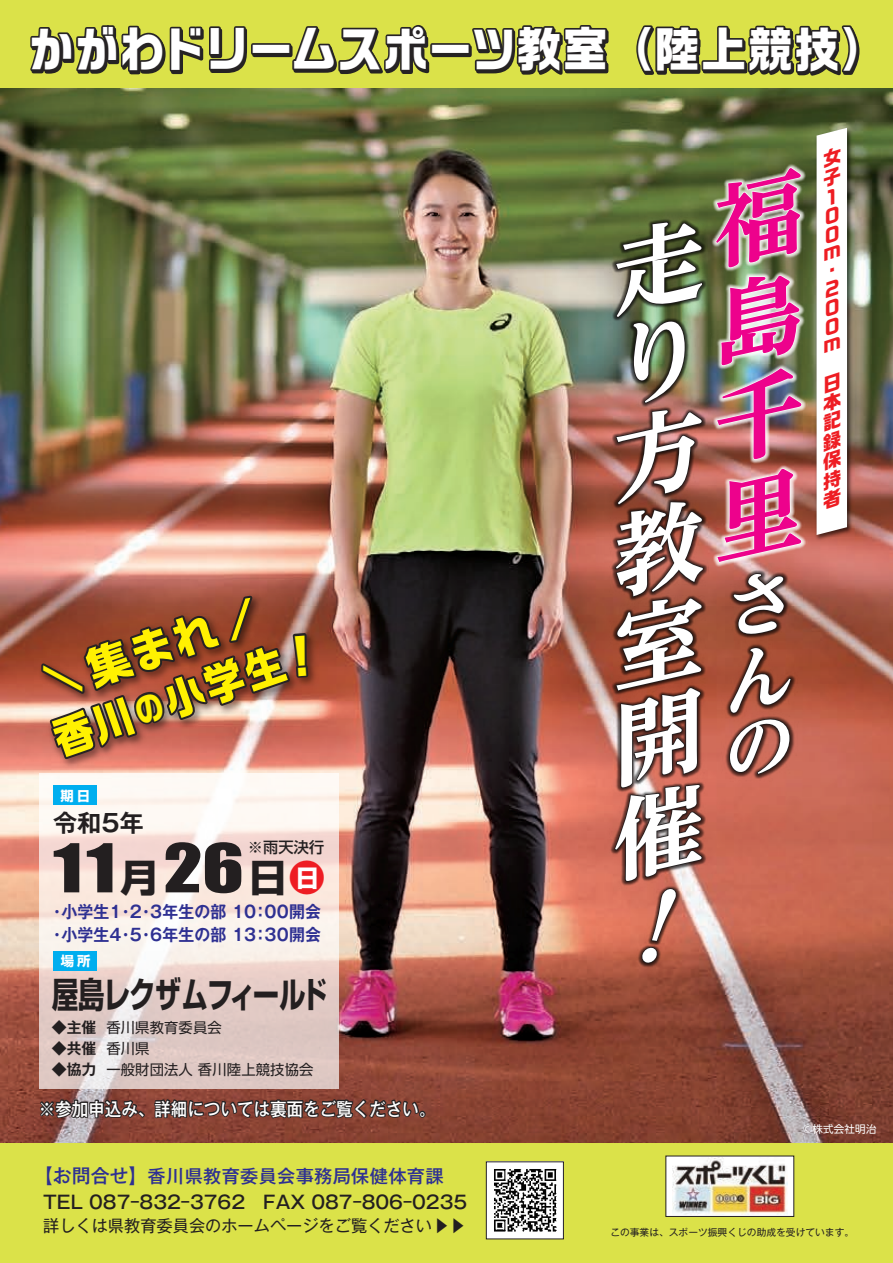
<style>
.page{position:relative;width:893px;height:1263px;background:#fff}
.page>*{position:absolute;margin:0;border:0;box-sizing:border-box;transform-origin:0 0}
.t1{font:62.25px "Impact";color:#231f20;scale:1.24 1}
.t2{font:700 47.7px "Ro G San Srf Std N";letter-spacing:.025em;color:#fff;scale:.93 1}
.t3{font:700 43.95px "Ro G San Srf Std N";color:#fff101;scale:.9 1}
.t4{font:700 35.4px "Shin Go Pro";letter-spacing:-.035em;color:#231f20;scale:.75 1}
.t5{font:700 24.15px "Gothic MB101 Pro De";color:#231f20}
.t6{font:500 18.15px/26.7px "Gothic MB101 Pro";color:#231f20}
.t7{font:500 18px "Gothic MB101 Pro";letter-spacing:.02em;color:#fff;scale:.9 1}
.t8{font:700 16.8px/22px "Gothic MB101 Pro De";letter-spacing:.01em;color:#2e3092;scale:.95 1}
.t9{font:16.5px "Gothic MB101 Pro";color:#231f20}
.t10{font:500 15.15px "Shin Go Pro";color:#231f20}
.t11{font:700 14.85px "Gothic MB101 Pro De";color:#231f20}
.t12{font:14.25px "Shin Go Pro";letter-spacing:.01em;color:#231f20}
.t13{font:700 13.35px "Shin Go Pro";color:#fff}
.t14{font:10.5px "UD Shin Go Pro";letter-spacing:.02em;color:#fff}
.t15{font:9.75px "Gothic MB101 Pro";color:#231f20}
.s1{font-size:32.55px}
.s2{font-family:"Shin Go Pro";font-weight:700;font-size:38.25px}
.s3{font-family:"Shin Go Pro";font-weight:700;font-size:38.25px;color:#ee1d23}
.s4{font-family:"Shin Go Pro";font-weight:700;font-size:23.85px;color:#fff}
.s5{font-family:"Gothic MB101 Pro De";font-weight:700;font-size:14.85px}
.s6{font-family:"Shin Go Pro";font-weight:400;font-size:14.25px}
.s7{font-size:19.05px;color:#2e3092}
.s8{color:#2e3092}
</style>
<div class="page">
<div style="left:0;top:1121px;width:893px;height:142px;background:#dbe249"></div>
<div style="left:0;top:0;width:893px;height:107px;background:#dbe249"></div>
<img style="left:0;top:89px;width:893px;height:1053px">
<img style="left:711px;top:161px;width:96px;height:421px">
<img style="left:721px;top:782px;width:78px;height:10px">
<img style="left:610px;top:206px;width:98px;height:792px">
<div style="left:252px;top:45px;width:41px;height:12px;border:4px solid #262324"></div>
<div style="left:431px;top:45px;width:41px;height:12px;border:4px solid #262324"></div>
<svg style="left:30px;top:25px;width:217px;height:50px"></svg>
<div style="left:251px;top:43px;width:40px;height:12px;border:4px solid #262324"></div>
<svg style="left:290px;top:25px;width:140px;height:49px"></svg>
<div style="left:430px;top:43px;width:40px;height:12px;border:4px solid #262324"></div>
<svg style="left:469px;top:25px;width:140px;height:50px"></svg>
<svg style="left:636px;top:25px;width:224px;height:51px"></svg>
<img style="left:0;top:564px;width:352px;height:239px">
<svg style="left:38px;top:1097px;width:109px;height:34px;background:#6c4945"></svg>
<div style="left:419px;top:1111px;width:7px;height:7px;border:2px solid #262324;border-radius:50%"></div>
<svg style="left:153px;top:1096px;width:272px;height:27px;background:#60362d"></svg>
<img style="left:813px;top:124px;width:41px;height:418px">
<div style="left:666px;top:1156px;width:128px;height:60px;background:#fff"></div>
<div style="left:666px;top:1156px;width:128px;height:61px;border:1px solid #231f20"></div>
<img style="left:672px;top:1157px;width:115px;height:57px">
<div style="left:486px;top:1161px;width:78px;height:78px;border:1px solid #231f20"></div>
<img style="left:489px;top:1163px;width:73px;height:74px">
<svg style="left:39px;top:773px;width:299px;height:316px"></svg>
<div style="left:53px;top:785px;width:44px;height:19px;background:#00aeef"></div>
<div style="left:54px;top:951px;width:43px;height:19px;background:#00aeef"></div>
<img style="left:715px;top:165px;width:87px;height:617px">
<img style="left:613px;top:211px;width:91px;height:756px">
<img style="left:38px;top:593px;width:273px;height:169px">
<svg style="left:817px;top:128px;width:30px;height:407px"></svg>
<h2 class="t2" style="left:29px;top:17px;width:922px">かがわドリームスポーツ教室（陸上競技）</h2>
<h3 class="t3" style="left:45px;top:712px;width:270px;rotate:-19deg">香川<span class="s1">の</span>小学生</h3>
<p class="t13" style="left:61px;top:785px;width:31px">期日</p>
<h3 class="t5" style="left:53px;top:803px;width:92px">令和5年</h3>
<h1 class="t1" style="left:53px;top:820px;width:222px">11<span class="s2">月</span>26<span class="s2">日</span><span class="s3">●</span><span class="s4">日</span></h1>
<p class="t8" style="left:49px;top:899px;width:288px">・小学生1・2・3年生の部 10：00開会・小学生4・5・6年生の部 13：30開会</p>
<h3 class="t4" style="left:52px;top:966px;width:369px">屋島レクザムフィールド</h3>
<p class="t10" style="left:248px;top:834px;width:78px">※雨天決行</p>
<p class="t13" style="left:61px;top:951px;width:31px">場所</p>
<p class="t12" style="left:52px;top:1016px;width:172px"><span class="s5">◆主催</span> 香川県教育委員会</p>
<p class="t11" style="left:52px;top:1036px;width:99px">◆共催 <span class="s6">香川県</span></p>
<p class="t12" style="left:52px;top:1057px;width:263px"><span class="s5">◆協力</span> 一般財団法人香川陸上競技協会</p>
<p class="t7" style="left:39px;top:1094px;width:442px">※参加申込み、詳細については裏面をご覧ください。</p>
<p class="t6" style="left:43px;top:1160px;width:426px;text-indent:-9px"><span class="s7">【お問合せ】</span><span class="s8">香川県教育委員会事務局保健体育課<br></span>TEL 087-832-3762 FAX 087-806-0235</p>
<p class="t9" style="left:43px;top:1212px;width:424px">詳しくは県教育委員会のホームページをご覧ください▶▶</p>
<p class="t14" style="left:803px;top:1120px;width:75px">©株式会社明治</p>
<p class="t15" style="left:610px;top:1224px;width:245px">この事業は、スポーツ振興くじの助成を受けています。</p>
</div>
